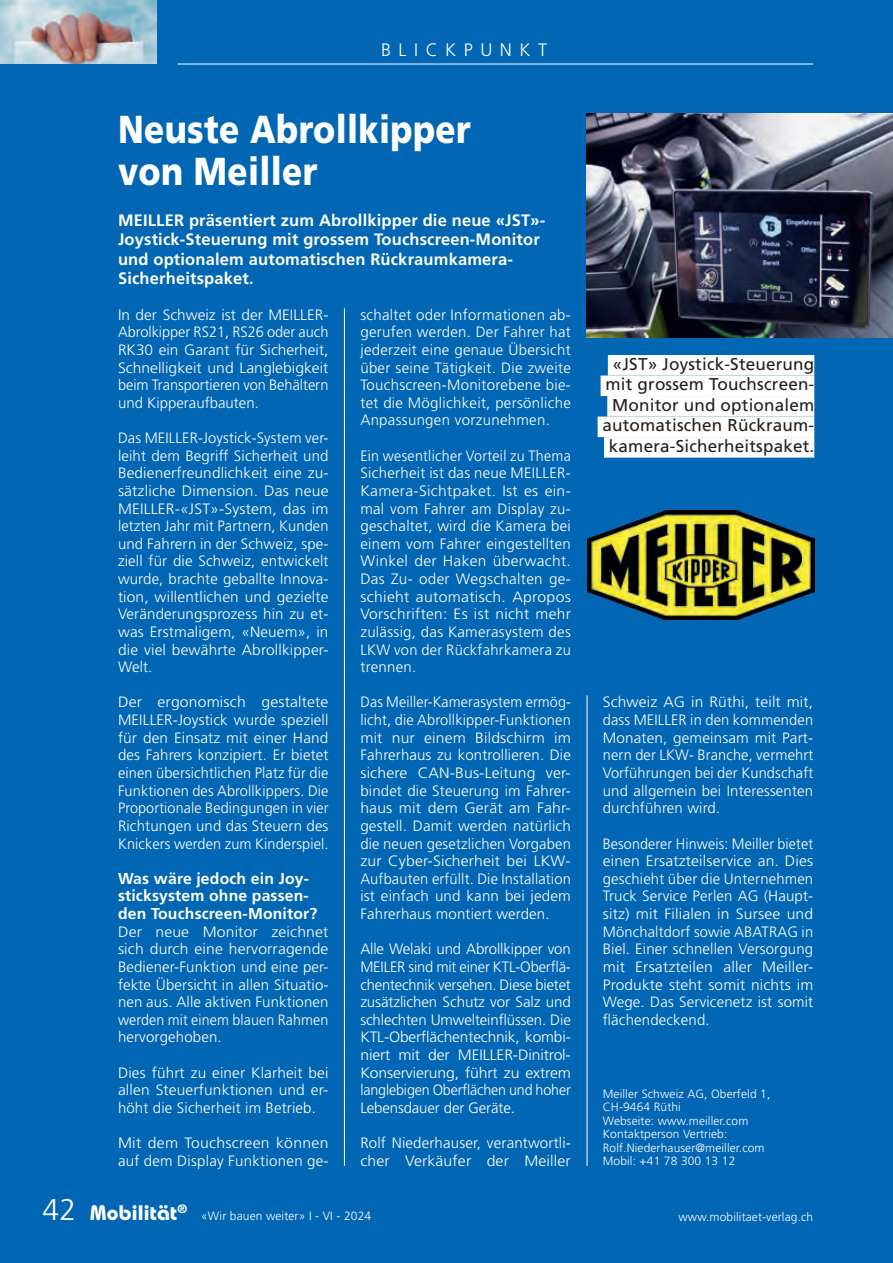
<style>
.page{position:relative;width:893px;height:1263px;background:#0166b3}
.page>*{position:absolute;margin:0;border:0;box-sizing:border-box;transform-origin:0 0}
.t1{font:900 39px/42px "Frutiger LT Std";letter-spacing:.01em;color:#fff;scale:.85 1}
.t2{font:300 30px "Frutiger LT Std";color:#fff}
.t3{font:700 21px "Bauhaus Std";letter-spacing:.01em;color:#fff}
.t4{font:300 18px "Frutiger LT Std";letter-spacing:.42em;color:#fff}
.t5{font:17.1px/20.5px "Frutiger LT Std";letter-spacing:.01em;color:#231f20;text-align:center}
.t6{font:700 16.5px/19px "Frutiger LT Std";letter-spacing:.01em;color:#fff}
.t7{font:700 15.75px/17.5px "Frutiger LT Std";letter-spacing:.01em;color:#fff}
.t8{font:300 15px/17.5px "Frutiger LT Std";letter-spacing:.01em;color:#fff;text-align:justify}
.t9{font:300 15px/17.7px "Frutiger LT Std";letter-spacing:.01em;color:#fff;text-align:justify;scale:.95 1}
.t10{font:300 15px/17.7px "Frutiger LT Std";letter-spacing:.01em;color:#fff;text-align:justify;scale:1.05 1}
.t11{font:300 15px/17.7px "Frutiger LT Std";letter-spacing:.01em;color:#fff;text-align:justify;scale:1.04 1}
.t12{font:700 12.15px "Bauhaus Std";color:#fff}
.t13{font:300 12px/13.5px "Frutiger LT Std";letter-spacing:.01em;color:#fff}
</style>
<div class="page">
<img style="left:587px;top:114px;width:306px;height:223px">
<hr style="left:344px;top:308px;width:1px;height:858px;background:#fff">
<hr style="left:587px;top:695px;width:1px;height:471px;background:#fff">
<div style="left:608px;top:355px;width:206px;height:20px;background:#fff"></div>
<div style="left:601px;top:375px;width:213px;height:21px;background:#fff"></div>
<div style="left:607px;top:396px;width:207px;height:21px;background:#fff"></div>
<div style="left:598px;top:417px;width:216px;height:20px;background:#fff"></div>
<div style="left:604px;top:437px;width:210px;height:21px;background:#fff"></div>
<img style="left:588px;top:510px;width:226px;height:109px">
<hr style="left:178px;top:64px;width:635px;height:1px;background:#fff">
<img style="left:0;top:0;width:157px;height:64px">
<p class="t4" style="left:381px;top:40px;width:168px">BLICKPUNKT</p>
<h1 class="t1" style="left:118px;top:109px;width:416px">Neuste Abrollkipper von Meiller</h1>
<p class="t6" style="left:118px;top:211px;width:429px">MEILLER präsentiert zum Abrollkipper die neue «JST»- Joystick-Steuerung mit grossem Touchscreen-Monitor und optionalem automatischen Rückraumkamera-Sicherheitspaket.</p>
<p class="t8" style="left:118px;top:306px;width:212px">In der Schweiz ist der MEILLER-Abrolkipper RS21, RS26 oder auch RK30 ein Garant für Sicherheit, Schnelligkeit und Langlebigkeit beim Transportieren von Behältern und Kipperaufbauten.</p>
<p class="t8" style="left:118px;top:429px;width:212px">Das MEILLER-Joystick-System ver&shy;leiht dem Begriff Sicherheit und Bedienerfreundlichkeit eine zu&shy;sätzliche Dimension. Das neue MEILLER-«JST»-System, das im letzten Jahr mit Partnern, Kunden und Fahrern in der Schweiz, spe&shy;ziell für die Schweiz, entwickelt wurde, brachte geballte Innova&shy;tion, willentlichen und gezielte Veränderungsprozess hin zu et&shy;was Erstmaligem, «Neuem», in die viel bewährte Abrollkipper-Welt.</p>
<p class="t10" style="left:118px;top:694px;width:202px">Der ergonomisch gestaltete MEILLER-Joystick wurde speziell für den Einsatz mit einer Hand des Fahrers konzipiert. Er bietet einen übersichtlichen Platz für die Funktionen des Abrollkippers. Die Proportionale Bedingungen in vier Richtungen und das Steuern des Knickers werden zum Kinderspiel.</p>
<p class="t7" style="left:118px;top:869px;width:201px">Was wäre jedoch ein Joy&shy;sticksystem ohne passen&shy;den Touchscreen-Monitor?</p>
<p class="t10" style="left:118px;top:923px;width:202px">Der neue Monitor zeichnet sich durch eine hervorragende Bediener-Funktion und eine per&shy;fekte Übersicht in allen Situatio&shy;nen aus. Alle aktiven Funktionen werden mit einem blauen Rahmen hervorgehoben.</p>
<p class="t8" style="left:118px;top:1064px;width:212px">Dies führt zu einer Klarheit bei allen Steuerfunktionen und er&shy;höht die Sicherheit im Betrieb.</p>
<p class="t10" style="left:118px;top:1134px;width:202px">Mit dem Touchscreen können auf dem Display Funktionen ge-</p>
<p class="t8" style="left:360px;top:306px;width:212px">schaltet oder Informationen ab&shy;gerufen werden. Der Fahrer hat jederzeit eine genaue Übersicht über seine Tätigkeit. Die zweite Touchscreen-Monitorebene bie&shy;tet die Möglichkeit, persönliche Anpassungen vorzunehmen.</p>
<p class="t9" style="left:360px;top:447px;width:223px">Ein wesentlicher Vorteil zu Thema Sicherheit ist das neue MEILLER-Kamera-Sichtpaket. Ist es ein&shy;mal vom Fahrer am Display zu&shy;geschaltet, wird die Kamera bei einem vom Fahrer eingestellten Winkel der Haken überwacht.<br>Das Zu- oder Wegschalten ge&shy;schieht automatisch. Apropos Vorschriften: Es ist nicht mehr zulässig, das Kamerasystem des LKW von der Rückfahrkamera zu trennen.</p>
<p class="t9" style="left:360px;top:694px;width:223px">Das Meiller-Kamerasystem ermög&shy;licht, die Abrollkipper-Funktionen mit nur einem Bildschirm im Fahrerhaus zu kontrollieren. Die sichere CAN-Bus-Leitung ver&shy;bindet die Steuerung im Fahrer&shy;haus mit dem Gerät am Fahr&shy;gestell. Damit werden natürlich die neuen gesetzlichen Vorgaben zur Cyber-Sicherheit bei LKW-Aufbauten erfüllt. Die Installation ist einfach und kann bei jedem Fahrerhaus montiert werden.</p>
<p class="t8" style="left:360px;top:940px;width:212px">Alle Welaki und Abrollkipper von MEILER sind mit einer KTL-Oberflä&shy;chentechnik versehen. Diese bietet zusätzlichen Schutz vor Salz und schlechten Umwelteinflüssen. Die KTL-Oberflächentechnik, kombi&shy;niert mit der MEILLER-Dinitrol-Konservierung, führt zu extrem langlebigen Oberflächen und hoher Lebensdauer der Geräte.</p>
<p class="t8" style="left:360px;top:1134px;width:212px">Rolf Niederhauser, verantwortli&shy;cher Verkäufer der Meiller</p>
<p class="t5" style="left:602px;top:354px;width:213px">«JST» Joystick-Steuerung mit grossem Touchscreen-<br>Monitor und optionalem automatischen Rückraum&shy;kamera-Sicherheitspaket.</p>
<p class="t11" style="left:603px;top:694px;width:204px">Schweiz AG in Rüthi, teilt mit, dass MEILLER in den kommenden Monaten, gemeinsam mit Part&shy;nern der LKW- Branche, vermehrt Vorführungen bei der Kundschaft und allgemein bei Interessenten durchführen wird.</p>
<p class="t9" style="left:603px;top:835px;width:223px">Besonderer Hinweis: Meiller bietet einen Ersatzteilservice an. Dies geschieht über die Unternehmen Truck Service Perlen AG (Haupt&shy;sitz) mit Filialen in Sursee und Mönchaltdorf sowie ABATRAG in Biel. Einer schnellen Versorgung mit Ersatzteilen aller Meiller-Produkte steht somit nichts im Wege. Das Servicenetz ist somit flächendeckend.</p>
<p class="t13" style="left:603px;top:1087px;width:169px">Meiller Schweiz AG, Oberfeld 1,<br>CH-9464 Rüthi<br>Webseite: www.meiller.com<br>Kontaktperson Vertrieb:<br>Rolf.Niederhauser@meiller.com<br>Mobil: +41 78 300 13 12</p>
<h2 class="t2" style="left:43px;top:1192px;width:35px">42</h2>
<h3 class="t3" style="left:90px;top:1199px;width:88px">Mobilität</h3>
<p class="t13" style="left:678px;top:1210px;width:136px">www.mobilitaet-verlag.ch</p>
<p class="t12" style="left:177px;top:1201px;width:11px">®</p>
<p class="t13" style="left:201px;top:1209px;width:172px">«Wir bauen weiter» I - VI - 2024</p>
</div>
